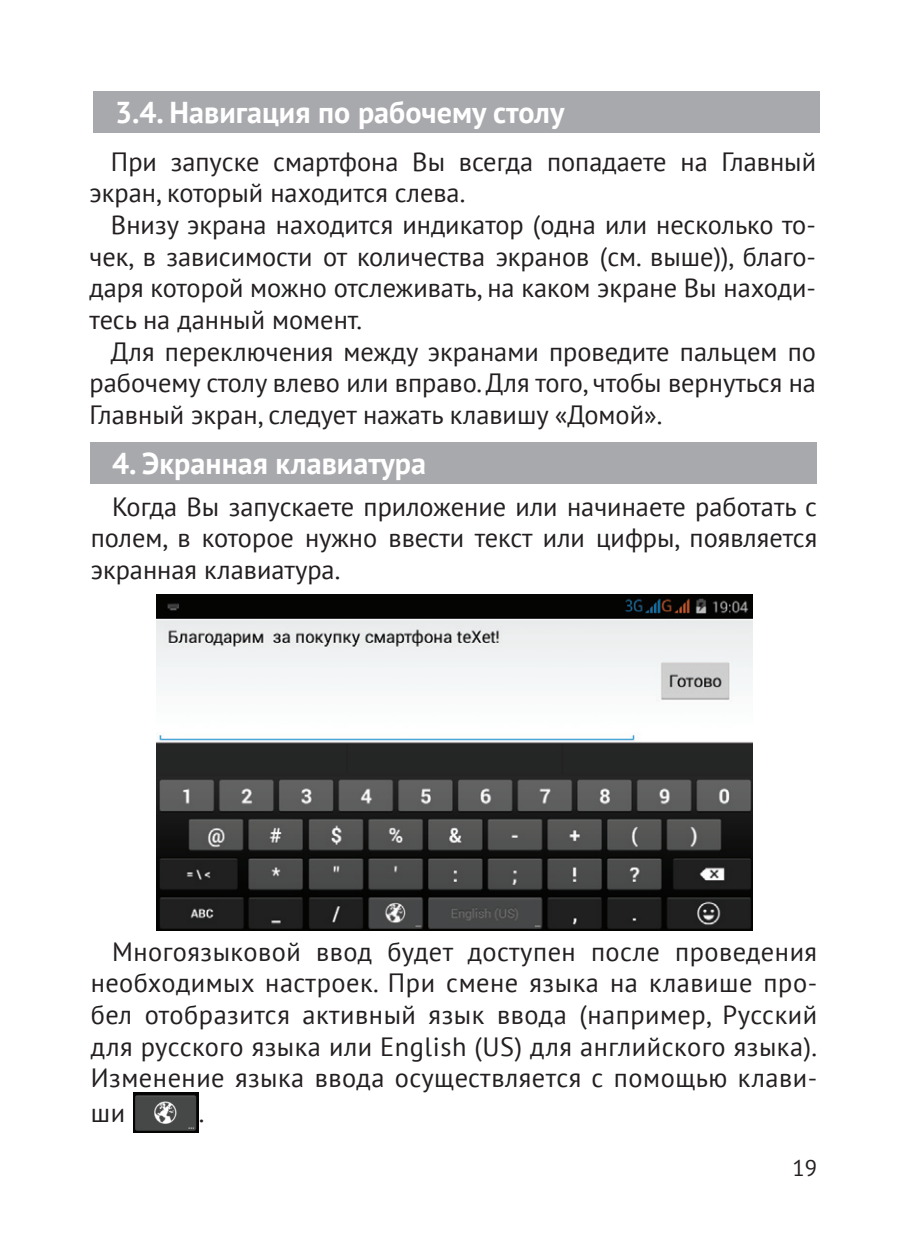
<style>
.page{position:relative;width:908px;height:1248px;background:#fff}
.page>*{position:absolute;margin:0;border:0;box-sizing:border-box;transform-origin:0 0}
.t1{font:700 30px "PT Sans";color:#fff}
.t2{font:26.4px/31.6px "PT Sans";color:#231f20;text-align:justify}
.t3{font:22.4px "PT Sans";color:#231f20}
</style>
<div class="page">
<div style="left:91px;top:442px;width:725px;height:41px;background:#a8a9ad"></div>
<img style="left:133px;top:1092px;width:65px;height:40px">
<div style="left:94px;top:91px;width:725px;height:41px;background:#a8a9ad"></div>
<img style="left:156px;top:595px;width:596px;height:335px">
<p class="t1" style="left:115px;top:93px;width:451px">3.4. Навигация по рабочему столу</p>
<p class="t2" style="left:90px;top:145px;width:727px;text-indent:21px">При запуске смартфона Вы всегда попадаете на Главный экран, который находится слева.</p>
<p class="t2" style="left:90px;top:208px;width:727px;text-indent:21px">Внизу экрана находится индикатор (одна или несколько то&shy;чек, в зависимости от количества экранов (см. выше)), благо&shy;даря которой можно отслеживать, на каком экране Вы находи&shy;тесь на данный момент.</p>
<p class="t2" style="left:90px;top:335px;width:727px;text-indent:21px">Для переключения между экранами проведите пальцем по рабочему столу влево или вправо. Для того, чтобы вернуться на Главный экран, следует нажать клавишу «Домой».</p>
<p class="t1" style="left:112px;top:444px;width:315px">4. Экранная клавиатура</p>
<p class="t2" style="left:91px;top:490px;width:727px;text-indent:21px">Когда Вы запускаете приложение или начинаете работать с полем, в которое нужно ввести текст или цифры, появляется экранная клавиатура.</p>
<p class="t2" style="left:91px;top:935px;width:727px;text-indent:21px">Многоязыковой ввод будет доступен после проведения необходимых настроек. При смене языка на клавише про&shy;бел отобразится активный язык ввода (например, Русский для русского языка или English (US) для английского языка).<br>Изменение языка ввода осуществляется с помощью клави-</p>
<p class="t2" style="left:91px;top:1096px;width:36px">ши</p>
<p class="t2" style="left:199px;top:1096px;width:7px">.</p>
<p class="t3" style="left:792px;top:1153px;width:26px">19</p>
</div>
